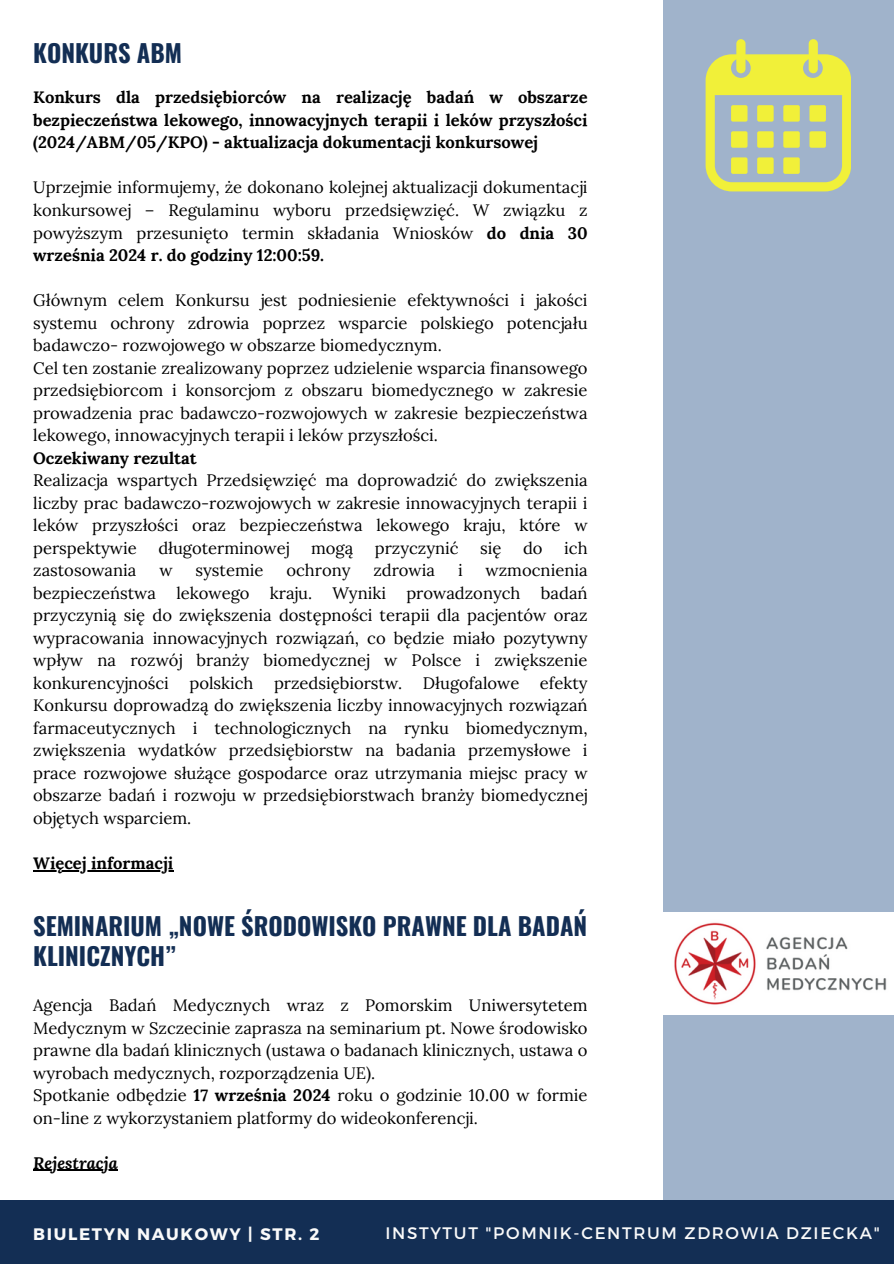
<style>
.page{position:relative;width:894px;height:1264px;background:#fff}
.page>*{position:absolute;margin:0;border:0;box-sizing:border-box;transform-origin:0 0}
.t1{font:700 24.45px/30.3px "Oswald";color:#132e54}
.t2{font:16.65px "Montserrat";letter-spacing:.1em;color:#fafafa}
.t3{font:700 16.65px "Montserrat";letter-spacing:.1em;color:#fafafa}
.t4{font:16.5px/22.5px "Lora";color:#000;text-align:justify}
.t5{font:700 16.5px/22.5px "Lora";color:#000;text-align:justify}
.t6{font:italic 700 16.5px "Lora";color:#000}
.s1{font-weight:700}
</style>
<div class="page">
<div style="left:663px;top:0;width:230px;height:1199px;background:#a0b3cb"></div>
<div style="left:0;top:1199px;width:893px;height:64px;background:#132e54"></div>
<img style="left:663px;top:912px;width:230px;height:102px">
<svg style="left:705px;top:39px;width:145px;height:152px"></svg>
<div style="left:730px;top:105px;width:17px;height:17px;background:#f1f039;border-radius:2px"></div>
<div style="left:730px;top:131px;width:17px;height:17px;background:#f1f039;border-radius:2px"></div>
<div style="left:730px;top:157px;width:17px;height:17px;background:#f1f039;border-radius:2px"></div>
<div style="left:757px;top:105px;width:16px;height:17px;background:#f1f039;border-radius:2px"></div>
<div style="left:757px;top:131px;width:16px;height:17px;background:#f1f039;border-radius:2px"></div>
<div style="left:757px;top:157px;width:16px;height:17px;background:#f1f039;border-radius:2px"></div>
<div style="left:783px;top:105px;width:16px;height:17px;background:#f1f039;border-radius:2px"></div>
<div style="left:783px;top:131px;width:16px;height:17px;background:#f1f039;border-radius:2px"></div>
<div style="left:783px;top:157px;width:16px;height:17px;background:#f1f039;border-radius:2px"></div>
<div style="left:809px;top:105px;width:16px;height:17px;background:#f1f039;border-radius:2px"></div>
<div style="left:809px;top:131px;width:16px;height:17px;background:#f1f039;border-radius:2px"></div>
<hr style="left:33px;top:870px;width:140px;height:1px;background:#000">
<hr style="left:33px;top:1169px;width:85px;height:1px;background:#000">
<p class="t1" style="left:33px;top:37px;width:150px">KONKURS ABM</p>
<p class="t5" style="left:33px;top:86px;width:555px">Konkurs dla przedsiębiorców na realizację badań w obszarze bezpieczeństwa lekowego, innowacyjnych terapii i leków przyszłości (2024/ABM/05/KPO) - aktualizacja dokumentacji konkursowej</p>
<p class="t4" style="left:33px;top:176px;width:555px">Uprzejmie informujemy, że dokonano kolejnej aktualizacji dokumentacji konkursowej – Regulaminu wyboru przedsięwzięć. W związku z powyższym przesunięto termin składania Wniosków <span class="s1">do dnia 30 września 2024 r. do godziny 12:00:59.</span></p>
<p class="t4" style="left:33px;top:289px;width:555px">Głównym celem Konkursu jest podniesienie efektywności i jakości systemu ochrony zdrowia poprzez wsparcie polskiego potencjału badawczo- rozwojowego w obszarze biomedycznym.</p>
<h4 class="t4" style="left:33px;top:356px;width:555px">Cel ten zostanie zrealizowany poprzez udzielenie wsparcia finansowego przedsiębiorcom i konsorcjom z obszaru biomedycznego w zakresie prowadzenia prac badawczo-rozwojowych w zakresie bezpieczeństwa lekowego, innowacyjnych terapii i leków przyszłości.</h4>
<h1 class="t5" style="left:33px;top:446px;width:165px">Oczekiwany rezultat</h1>
<p class="t4" style="left:33px;top:469px;width:555px">Realizacja wspartych Przedsięwzięć ma doprowadzić do zwiększenia liczby prac badawczo-rozwojowych w zakresie innowacyjnych terapii i leków przyszłości oraz bezpieczeństwa lekowego kraju, które w perspektywie</p>
<p class="t4" style="left:158px;top:536px;width:133px">długoterminowej</p>
<p class="t4" style="left:311px;top:536px;width:44px">mogą</p>
<p class="t4" style="left:375px;top:536px;width:85px">przyczynić</p>
<p class="t4" style="left:480px;top:536px;width:23px">się</p>
<p class="t4" style="left:523px;top:536px;width:21px">do</p>
<p class="t4" style="left:564px;top:536px;width:25px">ich</p>
<p class="t4" style="left:33px;top:559px;width:105px">zastosowania</p>
<p class="t4" style="left:159px;top:559px;width:15px">w</p>
<p class="t4" style="left:195px;top:559px;width:69px">systemie</p>
<p class="t4" style="left:286px;top:559px;width:66px">ochrony</p>
<p class="t4" style="left:373px;top:559px;width:63px">zdrowia</p>
<p class="t4" style="left:458px;top:559px;width:6px">i</p>
<p class="t4" style="left:33px;top:559px;width:555px;text-indent:452px">wzmocnienia bezpieczeństwa lekowego kraju. Wyniki prowadzonych badań przyczynią się do zwiększenia dostępności terapii dla pacjentów oraz wypracowania innowacyjnych rozwiązań, co będzie miało pozytywny wpływ na rozwój branży biomedycznej w Polsce i zwiększenie konkurencyjności polskich przedsiębiorstw. Długofalowe efekty Konkursu doprowadzą do zwiększenia liczby innowacyjnych rozwiązań farmaceutycznych i technologicznych na rynku biomedycznym, zwiększenia wydatków przedsiębiorstw na badania przemysłowe i prace rozwojowe służące gospodarce oraz utrzymania miejsc pracy w obszarze badań i rozwoju w przedsiębiorstwach branży biomedycznej objętych wsparciem.</p>
<p class="t5" style="left:33px;top:851px;width:142px">Więcej informacji</p>
<h4 class="t1" style="left:33px;top:909px;width:555px">SEMINARIUM „NOWE ŚRODOWISKO PRAWNE DLA BADAŃ<br>KLINICZNYCH”</h4>
<p class="t4" style="left:33px;top:993px;width:555px">Agencja Badań Medycznych wraz z Pomorskim Uniwersytetem Medycznym w Szczecinie zaprasza na seminarium pt. Nowe środowisko prawne dla badań klinicznych (ustawa o badanach klinicznych, ustawa o wyrobach medycznych, rozporządzenia UE).</p>
<p class="t4" style="left:33px;top:1083px;width:555px">Spotkanie odbędzie <span class="s1">17 września 2024</span> roku o godzinie 10.00 w formie on-line z wykorzystaniem platformy do wideokonferencji.</p>
<p class="t6" style="left:33px;top:1151px;width:86px">Rejestracja</p>
<p class="t3" style="left:33px;top:1222px;width:287px">BIULETYN NAUKOWY | STR. 2</p>
<h4 class="t2" style="left:385px;top:1222px;width:495px">INSTYTUT "POMNIK-CENTRUM ZDROWIA DZIECKA"</h4>
</div>
